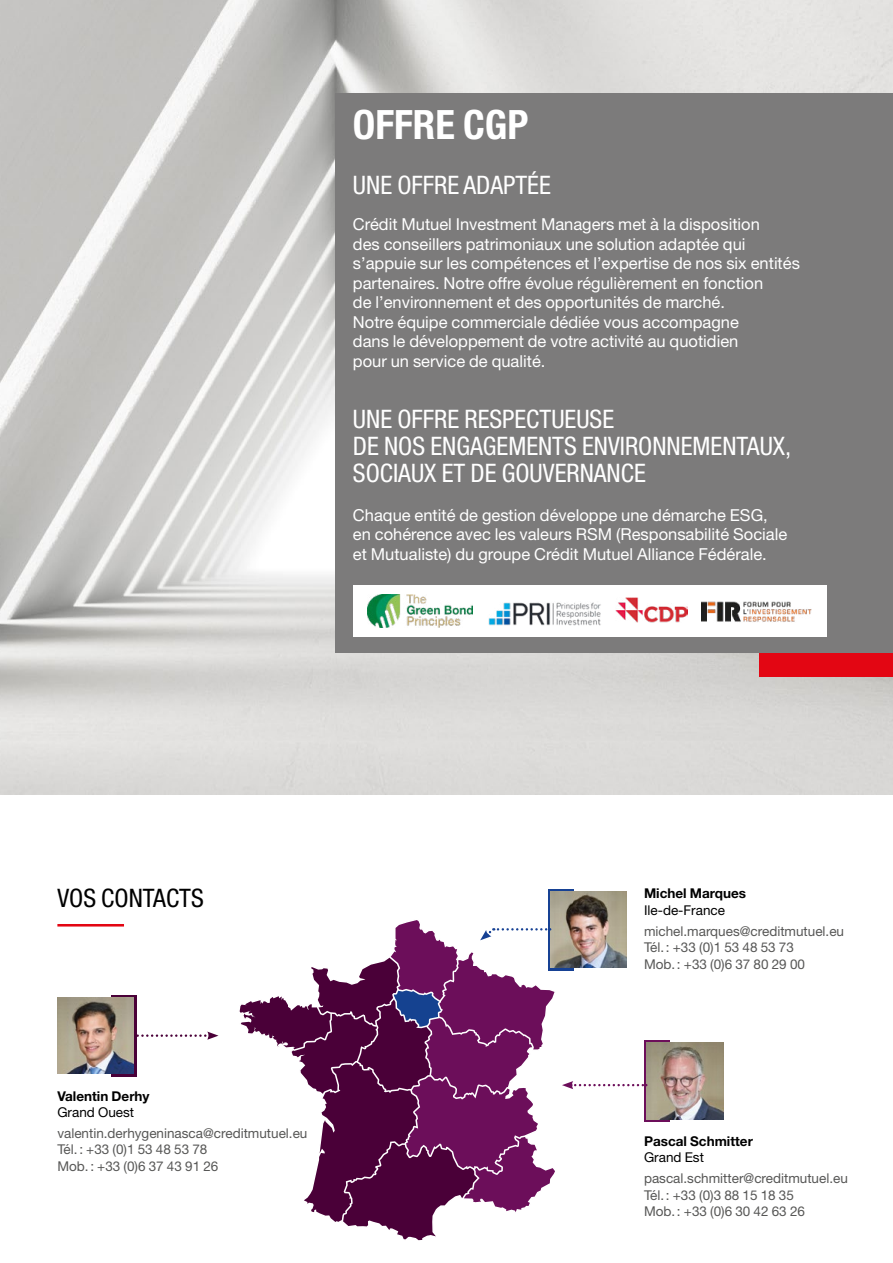
<style>
.page{position:relative;width:893px;height:1263px;background:#fff}
.page>*{position:absolute;margin:0;border:0;box-sizing:border-box;transform-origin:0 0}
.t1{font:700 condensed 40.5px "Helvetica Neue LT Std";color:#fff}
.t2{font:condensed 25.5px/27px "Helvetica Neue LT Std";color:#fff}
.t3{font:condensed 25.5px "Helvetica Neue LT Std";color:#000}
.t4{font:16.5px/19.5px "Helvetica Neue LT Std";color:#fff}
.t5{font:13.5px/16.5px "Helvetica Neue LT Std";color:#575756}
.t6{font:700 13.5px "Helvetica Neue LT Std";color:#000}
.t7{font:13.5px "Helvetica Neue LT Std";color:#000}
</style>
<div class="page">
<img style="left:0;top:0;width:893px;height:795px">
<div style="left:336px;top:94px;width:557px;height:559px;background:#7c7b7b"></div>
<div style="left:759px;top:653px;width:134px;height:24px;background:#e30613"></div>
<div style="left:111px;top:995px;width:25px;height:81px;background:#4a0038"></div>
<div style="left:548px;top:889px;width:25px;height:81px;background:#164194"></div>
<svg style="left:646px;top:1040px;width:23px;height:82px"></svg>
<img style="left:550px;top:891px;width:77px;height:27px">
<img style="left:646px;top:1043px;width:77px;height:76px">
<img style="left:57px;top:997px;width:77px;height:77px">
<svg style="left:136px;top:1031px;width:82px;height:9px"></svg>
<svg style="left:239px;top:918px;width:407px;height:323px"></svg>
<div style="left:353px;top:585px;width:473px;height:51px;background:#fff"></div>
<img style="left:367px;top:594px;width:106px;height:33px">
<img style="left:488px;top:602px;width:113px;height:23px">
<img style="left:616px;top:597px;width:71px;height:25px">
<img style="left:701px;top:601px;width:111px;height:21px">
<hr style="left:57px;top:924px;width:67px;height:2px;background:#e30613">
<h1 class="t1" style="left:353px;top:101px;width:177px">OFFRE CGP</h1>
<h2 class="t2" style="left:353px;top:172px;width:199px">UNE OFFRE ADAPTÉE</h2>
<p class="t4" style="left:353px;top:214px;width:448px">Crédit Mutuel Investment Managers met à la disposition<br>des conseillers patrimoniaux une solution adaptée qui s’appuie sur les compétences et l’expertise de nos six entités partenaires. Notre offre évolue régulièrement en fonction<br>de l’environnement et des opportunités de marché.<br>Notre équipe commerciale dédiée vous accompagne<br>dans le développement de votre activité au quotidien<br>pour un service de qualité.</p>
<h2 class="t2" style="left:353px;top:405px;width:440px">UNE OFFRE RESPECTUEUSE<br>DE NOS ENGAGEMENTS ENVIRONNEMENTAUX,<br>SOCIAUX ET DE GOUVERNANCE</h2>
<p class="t4" style="left:353px;top:505px;width:436px">Chaque entité de gestion développe une démarche ESG, en cohérence avec les valeurs RSM (Responsabilité Sociale et Mutualiste) du groupe Crédit Mutuel Alliance Fédérale.</p>
<h2 class="t3" style="left:57px;top:883px;width:148px">VOS CONTACTS</h2>
<p class="t6" style="left:57px;top:1087px;width:94px">Valentin Derhy</p>
<p class="t7" style="left:57px;top:1104px;width:78px">Grand Ouest</p>
<p class="t5" style="left:57px;top:1124px;width:252px">valentin.derhygeninasca@creditmutuel.eu<br>Tél.: +33 (0)1 53 48 53 78<br>Mob.: +33 (0)6 37 43 91 26</p>
<p class="t6" style="left:644px;top:885px;width:104px">Michel Marques</p>
<p class="t7" style="left:644px;top:902px;width:82px">Ile-de-France</p>
<p class="t5" style="left:644px;top:922px;width:202px">michel.marques@creditmutuel.eu<br>Tél.: +33 (0)1 53 48 53 73<br>Mob.: +33 (0)6 37 80 29 00</p>
<p class="t6" style="left:644px;top:1133px;width:110px">Pascal Schmitter</p>
<p class="t7" style="left:644px;top:1149px;width:61px">Grand Est</p>
<p class="t5" style="left:644px;top:1170px;width:205px">pascal.schmitter@creditmutuel.eu<br>Tél.: +33 (0)3 88 15 18 35<br>Mob.: +33 (0)6 30 42 63 26</p>
</div>
